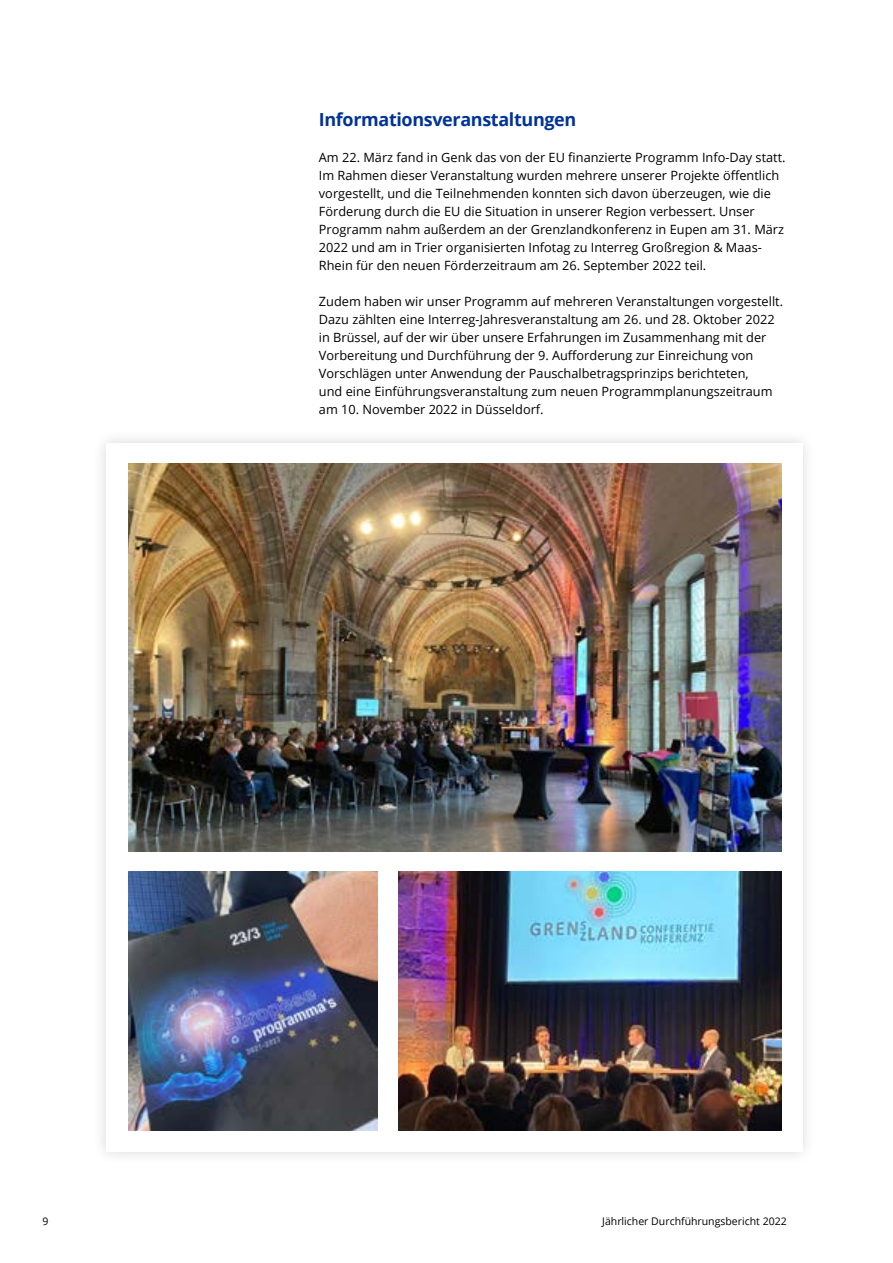
<style>
.page{position:relative;width:893px;height:1263px;background:#fff}
.page>*{position:absolute;margin:0;border:0;box-sizing:border-box;transform-origin:0 0}
.t1{font:700 18px "Open Sans";letter-spacing:-.02em;color:#039}
.t2{font:12.75px/18px "Open Sans";color:#000}
.t3{font:10.5px "Open Sans";color:#000}
</style>
<div class="page">
<div style="left:92px;top:429px;width:724px;height:738px;background:#f9f9f9"></div>
<div style="left:106px;top:443px;width:697px;height:709px;background:#fff"></div>
<img style="left:129px;top:464px;width:652px;height:387px">
<img style="left:129px;top:871px;width:249px;height:260px">
<img style="left:399px;top:871px;width:382px;height:260px">
<h1 class="t1" style="left:319px;top:107px;width:259px">Informationsveranstaltungen</h1>
<p class="t2" style="left:319px;top:148px;width:468px">Am 22. März fand in Genk das von der EU finanzierte Programm Info-Day statt.<br>Im Rahmen dieser Veranstaltung wurden mehrere unserer Projekte öffentlich vorgestellt, und die Teilnehmenden konnten sich davon überzeugen, wie die Förderung durch die EU die Situation in unserer Region verbessert. Unser Programm nahm außerdem an der Grenzlandkonferenz in Eupen am 31. März 2022 und am in Trier organisierten Infotag zu Interreg Großregion &amp; Maas-Rhein für den neuen Förderzeitraum am 26. September 2022 teil.</p>
<p class="t2" style="left:319px;top:292px;width:466px">Zudem haben wir unser Programm auf mehreren Veranstaltungen vorgestellt.<br>Dazu zählten eine Interreg-Jahresveranstaltung am 26. und 28. Oktober 2022 in Brüssel, auf der wir über unsere Erfahrungen im Zusammenhang mit der Vorbereitung und Durchführung der 9. Aufforderung zur Einreichung von Vorschlägen unter Anwendung der Pauschalbetragsprinzips berichteten,<br>und eine Einführungsveranstaltung zum neuen Programmplanungszeitraum am 10. November 2022 in Düsseldorf.</p>
<p class="t3" style="left:43px;top:1213px;width:8px">9</p>
<p class="t3" style="left:602px;top:1213px;width:186px">Jährlicher Durchführungsbericht 2022</p>
</div>
